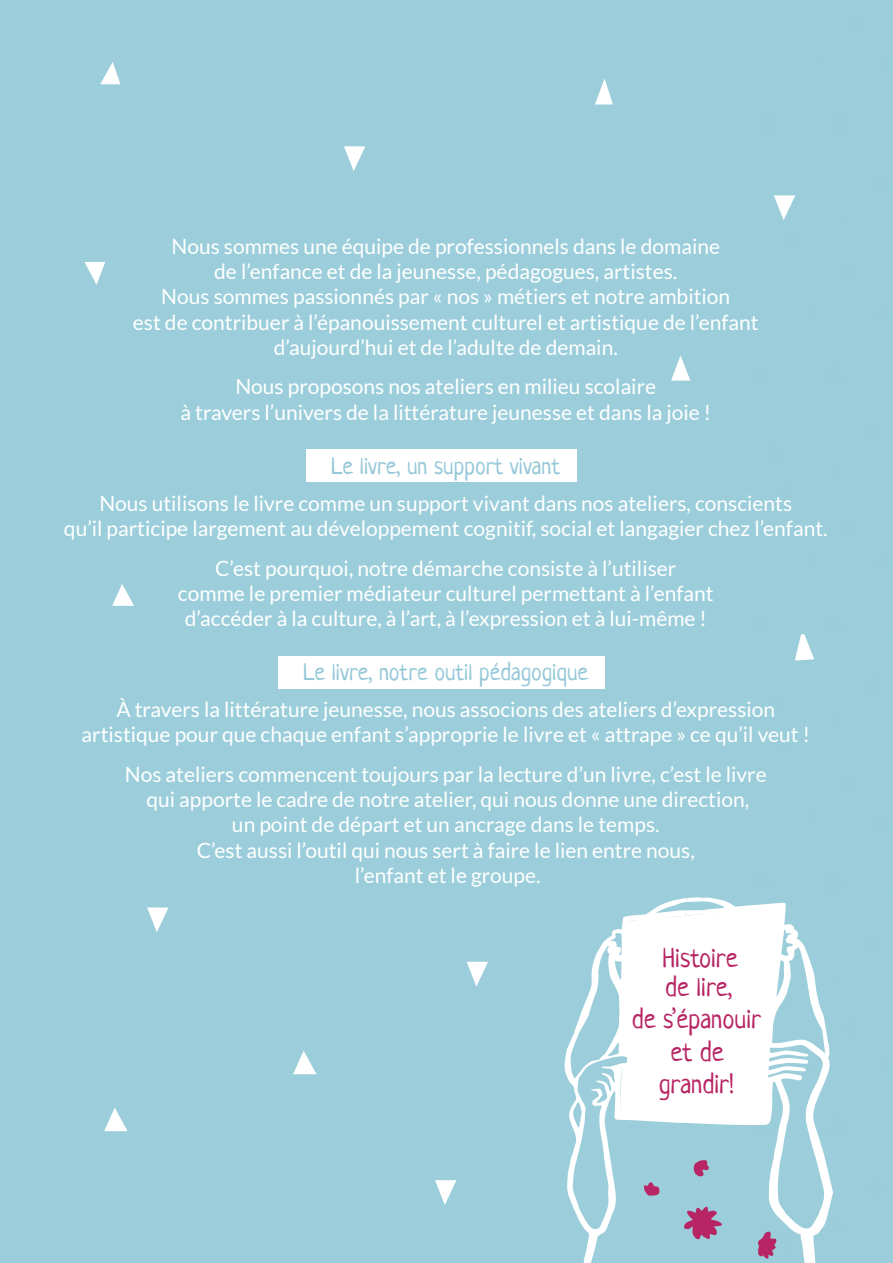
<style>
.page{position:relative;width:893px;height:1263px;background:#9bceda}
.page>*{position:absolute;margin:0;border:0;box-sizing:border-box;transform-origin:0 0}
.t1{font:27.15px/32.5px "Neucha";color:#b72564;text-align:center}
.t2{font:24px "Neucha";color:#95c8d8}
.t3{font:21px "Lato";color:#fff}
</style>
<div class="page">
<div style="left:306px;top:450px;width:271px;height:32px;background:#fff"></div>
<svg style="left:564px;top:897px;width:269px;height:366px"></svg>
<svg style="left:684px;top:1206px;width:38px;height:33px"></svg>
<svg style="left:757px;top:1231px;width:42px;height:28px"></svg>
<svg style="left:693px;top:1160px;width:16px;height:16px"></svg>
<svg style="left:644px;top:1182px;width:15px;height:13px"></svg>
<svg style="left:583px;top:898px;width:213px;height:235px"></svg>
<svg style="left:795px;top:634px;width:19px;height:26px"></svg>
<svg style="left:344px;top:146px;width:21px;height:25px"></svg>
<svg style="left:84px;top:262px;width:21px;height:23px"></svg>
<svg style="left:112px;top:584px;width:22px;height:22px"></svg>
<svg style="left:100px;top:62px;width:20px;height:22px"></svg>
<svg style="left:671px;top:356px;width:19px;height:25px"></svg>
<svg style="left:595px;top:78px;width:18px;height:26px"></svg>
<svg style="left:774px;top:195px;width:21px;height:25px"></svg>
<svg style="left:293px;top:1051px;width:23px;height:23px"></svg>
<svg style="left:435px;top:1180px;width:21px;height:25px"></svg>
<svg style="left:147px;top:907px;width:21px;height:25px"></svg>
<svg style="left:104px;top:1108px;width:24px;height:23px"></svg>
<div style="left:278px;top:656px;width:326px;height:32px;background:#fff"></div>
<svg style="left:467px;top:962px;width:21px;height:24px"></svg>
<p class="t3" style="left:172px;top:235px;width:550px">Nous sommes une équipe de professionnels dans le domaine</p>
<p class="t3" style="left:214px;top:260px;width:465px">de l’enfance et de la jeunesse, pédagogues, artistes.</p>
<p class="t3" style="left:161px;top:285px;width:570px">Nous sommes passionnés par « nos » métiers et notre ambition</p>
<p class="t3" style="left:133px;top:310px;width:627px">est de contribuer à l’épanouissement culturel et artistique de l’enfant</p>
<p class="t3" style="left:274px;top:335px;width:346px">d’aujourd’hui et de l’adulte de demain.</p>
<p class="t3" style="left:235px;top:375px;width:422px">Nous proposons nos ateliers en milieu scolaire</p>
<p class="t3" style="left:180px;top:400px;width:532px">à travers l’univers de la littérature jeunesse et dans la joie !</p>
<p class="t2" style="left:331px;top:451px;width:230px">Le livre, un support vivant</p>
<p class="t3" style="left:99px;top:491px;width:694px">Nous utilisons le livre comme un support vivant dans nos ateliers, conscients</p>
<p class="t3" style="left:64px;top:517px;width:765px">qu’il participe largement au développement cognitif, social et langagier chez l’enfant.</p>
<p class="t3" style="left:215px;top:556px;width:462px">C’est pourquoi, notre démarche consiste à l’utiliser</p>
<p class="t3" style="left:178px;top:581px;width:537px">comme le premier médiateur culturel permettant à l’enfant</p>
<p class="t3" style="left:185px;top:607px;width:524px">d’accéder à la culture, à l’art, à l’expression et à lui-même !</p>
<p class="t2" style="left:303px;top:657px;width:286px">Le livre, notre outil pédagogique</p>
<p class="t3" style="left:116px;top:698px;width:660px">À travers la littérature jeunesse, nous associons des ateliers d’expression</p>
<p class="t3" style="left:82px;top:723px;width:730px">artistique pour que chaque enfant s’approprie le livre et « attrape » ce qu’il veut !</p>
<p class="t3" style="left:125px;top:763px;width:643px">Nos ateliers commencent toujours par la lecture d’un livre, c’est le livre</p>
<p class="t3" style="left:146px;top:788px;width:604px">qui apporte le cadre de notre atelier, qui nous donne une direction,</p>
<p class="t3" style="left:232px;top:813px;width:429px">un point de départ et un ancrage dans le temps.</p>
<p class="t3" style="left:197px;top:838px;width:500px">C’est aussi l’outil qui nous sert à faire le lien entre nous,</p>
<p class="t3" style="left:355px;top:863px;width:187px">l’enfant et le groupe.</p>
<p class="t1" style="left:663px;top:942px;width:77px">Histoire</p>
<p class="t1" style="left:665px;top:970px;width:69px">de lire,</p>
<p class="t1" style="left:632px;top:1003px;width:131px">de s’épanouir et de</p>
<p class="t1" style="left:659px;top:1068px;width:77px">grandir!</p>
</div>
